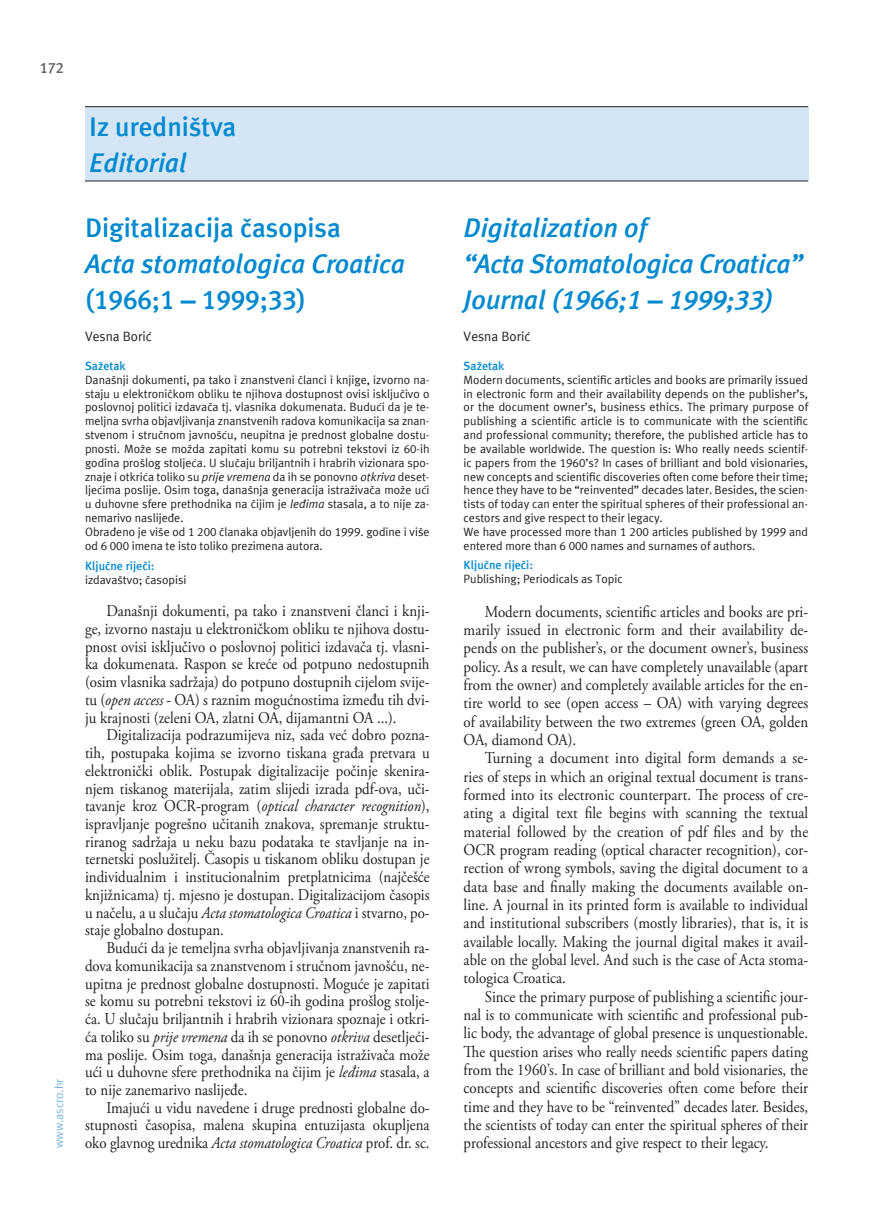
<style>
.page{position:relative;width:872px;height:1212px;background:#fff}
.page>*{position:absolute;margin:0;border:0;box-sizing:border-box;transform-origin:0 0}
.t1{font:italic 700 27px/36.3px "Meta ASC";color:#0089cf}
.t2{font:700 27px "Meta ASC";color:#0089cf}
.t3{font:16.5px/17.7px "Adobe Garamond Pro";color:#231f20;text-align:justify;scale:.9 1}
.t4{font:700 15px "Meta ASC";color:#636366}
.t5{font:13.5px "Meta ASC";color:#231f20}
.t6{font:12px/13.8px "Meta ASC";color:#231f20}
.t7{font:700 12px "Meta ASC";color:#0089cf}
.t8{font:12px "Meta ASC";color:#77b6e4}
.s1{font-style:italic}
</style>
<div class="page">
<div style="left:85px;top:107px;width:723px;height:74px;background:#d4e6f6"></div>
<hr style="left:85px;top:106px;width:723px;height:1px;background:#231f20">
<hr style="left:85px;top:181px;width:723px;height:1px;background:#231f20">
<p class="t4" style="left:40px;top:59px;width:26px">172</p>
<p class="t8" style="left:52px;top:1148px;width:71px;rotate:-90deg">www.ascro.hr</p>
<h1 class="t2" style="left:89px;top:111px;width:148px">Iz uredništva</h1>
<h1 class="t1" style="left:89px;top:145px;width:99px">Editorial</h1>
<h1 class="t2" style="left:85px;top:212px;width:257px">Digitalizacija časopisa</h1>
<h1 class="t1" style="left:85px;top:245px;width:321px">Acta stomatologica Croatica</h1>
<h1 class="t2" style="left:85px;top:284px;width:222px">(1966;1 – 1999;33)</h1>
<p class="t5" style="left:85px;top:329px;width:68px">Vesna Borić</p>
<p class="t7" style="left:85px;top:359px;width:42px">Sažetak</p>
<p class="t6" style="left:85px;top:373px;width:346px">Današnji dokumenti, pa tako i znanstveni članci i knjige, izvorno na&shy;staju u elektroničkom obliku te njihova dostupnost ovisi isključivo o poslovnoj politici izdavača tj. vlasnika dokumenata. Budući da je te&shy;meljna svrha objavljivanja znanstvenih radova komunikacija sa znan&shy;stvenom i stručnom javnošću, neupitna je prednost globalne dostu&shy;pnosti. Može se možda zapitati komu su potrebni tekstovi iz 60-ih godina prošlog stoljeća. U slučaju briljantnih i hrabrih vizionara spo&shy;znaje i otkrića toliko su <span class="s1">prije vremena</span> da ih se ponovno <span class="s1">otkriva</span> deset&shy;ljećima poslije. Osim toga, današnja generacija istraživača može ući u duhovne sfere prethodnika na čijim je <span class="s1">leđima</span> stasala, a to nije za&shy;nemarivo naslijeđe.<br>Obrađeno je više od 1 200 članaka objavljenih do 1999. godine i više od 6 000 imena te isto toliko prezimena autora.</p>
<p class="t7" style="left:85px;top:558px;width:71px">Ključne riječi:</p>
<p class="t6" style="left:85px;top:572px;width:103px">izdavaštvo; časopisi</p>
<p class="t3" style="left:85px;top:603px;width:384px;text-indent:21px">Današnji dokumenti, pa tako i znanstveni članci i knji&shy;ge, izvorno nastaju u elektroničkom obliku te njihova dostu&shy;pnost ovisi isključivo o poslovnoj politici izdavača tj. vlasni&shy;ka dokumenata. Raspon se kreće od potpuno nedostupnih (osim vlasnika sadržaja) do potpuno dostupnih cijelom svije&shy;tu (<span class="s1">open access</span> - OA) s raznim mogućnostima između tih dvi&shy;ju krajnosti (zeleni OA, zlatni OA, dijamantni OA ...).</p>
<p class="t3" style="left:85px;top:727px;width:384px;text-indent:21px">Digitalizacija podrazumijeva niz, sada već dobro pozna&shy;tih, postupaka kojima se izvorno tiskana građa pretvara u elektronički oblik. Postupak digitalizacije počinje skenira&shy;njem tiskanog materijala, zatim slijedi izrada pdf-ova, uči&shy;tavanje kroz OCR-program (<span class="s1">optical character recognition</span>), ispravljanje pogrešno učitanih znakova, spremanje struktu&shy;riranog sadržaja u neku bazu podataka te stavljanje na in&shy;ternetski poslužitelj. Časopis u tiskanom obliku dostupan je individualnim i institucionalnim pretplatnicima (najčešće knjižnicama) tj. mjesno je dostupan. Digitalizacijom časopis u načelu, a u slučaju <span class="s1">Acta stomatologica Croatica</span> i stvarno, po&shy;staje globalno dostupan.</p>
<p class="t3" style="left:85px;top:939px;width:384px;text-indent:21px">Budući da je temeljna svrha objavljivanja znanstvenih ra&shy;dova komunikacija sa znanstvenom i stručnom javnošću, ne&shy;upitna je prednost globalne dostupnosti. Moguće je zapitati se komu su potrebni tekstovi iz 60-ih godina prošlog stolje&shy;ća. U slučaju briljantnih i hrabrih vizionara spoznaje i otkri&shy;ća toliko su <span class="s1">prije vremena</span> da ih se ponovno <span class="s1">otkriva</span> desetljeći&shy;ma poslije. Osim toga, današnja generacija istraživača može ući u duhovne sfere prethodnika na čijim je <span class="s1">leđima</span> stasala, a to nije zanemarivo naslijeđe.</p>
<p class="t3" style="left:85px;top:1099px;width:384px;text-indent:21px">Imajući u vidu navedene i druge prednosti globalne do&shy;stupnosti časopisa, malena skupina entuzijasta okupljena oko glavnog urednika <span class="s1">Acta stomatologica Croatica</span> prof. dr. sc.</p>
<h1 class="t1" style="left:463px;top:209px;width:341px">Digitalization of<br>“Acta Stomatologica Croatica”<br>Journal (1966;1 – 1999;33)</h1>
<p class="t5" style="left:463px;top:329px;width:68px">Vesna Borić</p>
<p class="t7" style="left:463px;top:359px;width:42px">Sažetak</p>
<p class="t6" style="left:463px;top:372px;width:346px">Modern documents, scientific articles and books are primarily issued in electronic form and their availability depends on the publisher’s, or the document owner’s, business ethics. The primary purpose of publishing a scientific article is to communicate with the scientific and professional community; therefore, the published article has to be available worldwide. The question is: Who really needs scientif&shy;ic papers from the 1960’s? In cases of brilliant and bold visionaries, new concepts and scientific discoveries often come before their time; hence they have to be “reinvented” decades later. Besides, the scien&shy;tists of today can enter the spiritual spheres of their professional an&shy;cestors and give respect to their legacy.<br>We have processed more than 1 200 articles published by 1999 and entered more than 6 000 names and surnames of authors.</p>
<p class="t7" style="left:463px;top:558px;width:71px">Ključne riječi:</p>
<p class="t6" style="left:463px;top:572px;width:160px">Publishing; Periodicals as Topic</p>
<p class="t3" style="left:463px;top:603px;width:384px;line-height:18.3px;text-indent:21px">Modern documents, scientific articles and books are pri&shy;marily issued in electronic form and their availability de&shy;pends on the publisher’s, or the document owner’s, business policy. As a result, we can have completely unavailable (apart from the owner) and completely available articles for the en&shy;tire world to see (open access – OA) with varying degrees of availability between the two extremes (green OA, golden OA, diamond OA).</p>
<p class="t3" style="left:463px;top:749px;width:384px;line-height:18.3px;text-indent:21px">Turning a document into digital form demands a se&shy;ries of steps in which an original textual document is trans&shy;formed into its electronic counterpart. The process of cre&shy;ating a digital text file begins with scanning the textual material followed by the creation of pdf files and by the OCR program reading (optical character recognition), cor&shy;rection of wrong symbols, saving the digital document to a data base and finally making the documents available on&shy;line. A journal in its printed form is available to individual and institutional subscribers (mostly libraries), that is, it is available locally. Making the journal digital makes it avail&shy;able on the global level. And such is the case of Acta stoma&shy;tologica Croatica.</p>
<p class="t3" style="left:463px;top:988px;width:384px;line-height:18.3px;text-indent:21px">Since the primary purpose of publishing a scientific jour&shy;nal is to communicate with scientific and professional pub&shy;lic body, the advantage of global presence is unquestionable.<br>The question arises who really needs scientific papers dating from the 1960’s. In case of brilliant and bold visionaries, the concepts and scientific discoveries often come before their time and they have to be “reinvented” decades later. Besides, the scientists of today can enter the spiritual spheres of their professional ancestors and give respect to their legacy.</p>
</div>
